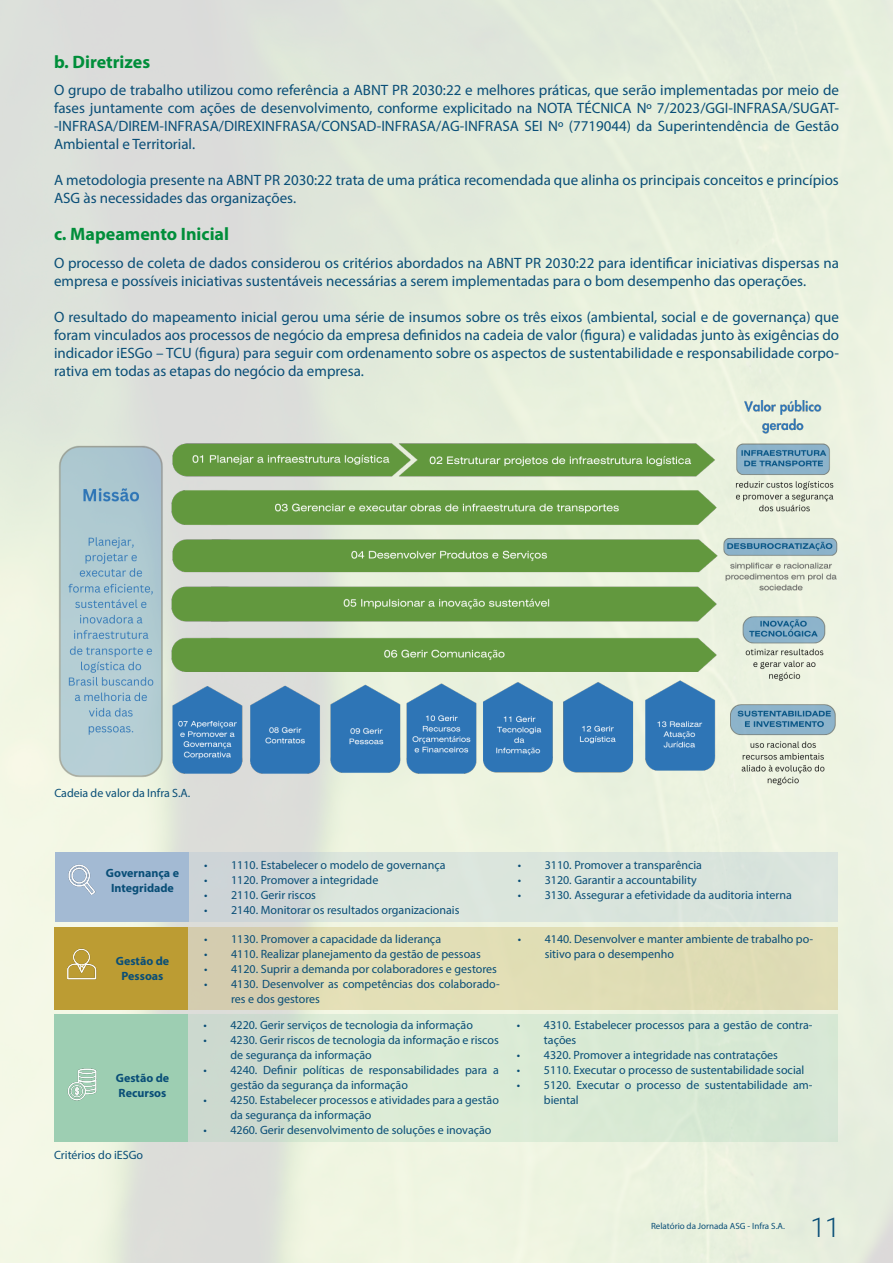
<style>
.page{position:relative;width:893px;height:1263px;background:#fff}
.page>*{position:absolute;margin:0;border:0;box-sizing:border-box;transform-origin:0 0}
.t1{font:300 27px "Roboto";color:#094e77}
.Subtítulo{font:700 18px "Myriad Pro";color:#008e3a}
.Texto_corrido{font:15px/18px "Myriad Pro";color:#094e77;text-align:justify}
.Texto_corrido-2{font:12px/15px "Myriad Pro";color:#094e77}
.Texto_corrido-3{font:700 12px/15px "Myriad Pro";color:#094e77;text-align:center}
.t2{font:9px "Myriad Pro";color:#094e77}
</style>
<div class="page">
<img style="left:0;top:0;width:893px;height:1263px">
<img style="left:54px;top:392px;width:786px;height:396px">
<div style="left:55px;top:852px;width:134px;height:69px;background:#a3bad3"></div>
<div style="left:189px;top:852px;width:649px;height:69px;background:linear-gradient(to right,#d2dbd9,#dde8de)"></div>
<div style="left:54px;top:927px;width:134px;height:82px;background:#bc9c33"></div>
<div style="left:188px;top:927px;width:649px;height:82px;background:linear-gradient(to right,#dbd4b2,#e2e0b6)"></div>
<div style="left:54px;top:1014px;width:134px;height:128px;background:#9dceb2"></div>
<div style="left:188px;top:1014px;width:649px;height:128px;background:linear-gradient(to right,#d4e2d2,#daecd5)"></div>
<img style="left:68px;top:864px;width:28px;height:31px">
<img style="left:67px;top:948px;width:30px;height:32px">
<img style="left:68px;top:1068px;width:29px;height:33px">
<p class="Subtítulo" style="left:54px;top:50px;width:98px">b. Diretrizes</p>
<p class="Texto_corrido" style="left:54px;top:81px;width:786px">O grupo de trabalho utilizou como referência a ABNT PR 2030:22 e melhores práticas, que serão implementadas por meio de fases juntamente com ações de desenvolvimento, conforme explicitado na NOTA TÉCNICA Nº 7/2023/GGI-INFRASA/SUGAT--INFRASA/DIREM-INFRASA/DIREXINFRASA/CONSAD-INFRASA/AG-INFRASA SEI Nº (7719044) da Superintendência de Gestão Ambiental e Territorial.</p>
<p class="Texto_corrido" style="left:54px;top:171px;width:786px">A metodologia presente na ABNT PR 2030:22 trata de uma prática recomendada que alinha os principais conceitos e princípios<br>ASG às necessidades das organizações.</p>
<p class="Subtítulo" style="left:54px;top:222px;width:177px">c. Mapeamento Inicial</p>
<p class="Texto_corrido" style="left:54px;top:254px;width:786px">O processo de coleta de dados considerou os critérios abordados na ABNT PR 2030:22 para identificar iniciativas dispersas na empresa e possíveis iniciativas sustentáveis necessárias a serem implementadas para o bom desempenho das operações.</p>
<p class="Texto_corrido" style="left:54px;top:308px;width:787px">O resultado do mapeamento inicial gerou uma série de insumos sobre os três eixos (ambiental, social e de governança) que foram vinculados aos processos de negócio da empresa definidos na cadeia de valor (figura) e validadas junto às exigências do indicador iESGo – TCU (figura) para seguir com ordenamento sobre os aspectos de sustentabilidade e responsabilidade corpo&shy;rativa em todas as etapas do negócio da empresa.</p>
<p class="Texto_corrido-2" style="left:54px;top:785px;width:138px">Cadeia de valor da Infra S.A.</p>
<p class="Texto_corrido-3" style="left:106px;top:865px;width:75px">Governança e<br>Integridade</p>
<p class="Texto_corrido-3" style="left:116px;top:953px;width:55px">Gestão de<br>Pessoas</p>
<p class="Texto_corrido-3" style="left:116px;top:1070px;width:55px;text-align:left">Gestão de<br>Recursos</p>
<p class="Texto_corrido-2" style="left:54px;top:1147px;width:91px">Critérios do iESGo</p>
<p class="Texto_corrido-2" style="left:204px;top:857px;width:243px">• 1110. Estabelecer o modelo de governança</p>
<p class="Texto_corrido-2" style="left:204px;top:872px;width:176px">• 1120. Promover a integridade</p>
<p class="Texto_corrido-2" style="left:204px;top:887px;width:113px">• 2110. Gerir riscos</p>
<p class="Texto_corrido-2" style="left:204px;top:902px;width:257px">• 2140. Monitorar os resultados organizacionais</p>
<p class="Texto_corrido-2" style="left:204px;top:931px;width:239px">• 1130. Promover a capacidade da liderança</p>
<p class="Texto_corrido-2" style="left:204px;top:946px;width:278px">• 4110. Realizar planejamento da gestão de pessoas</p>
<p class="Texto_corrido-2" style="left:204px;top:961px;width:294px">• 4120. Suprir a demanda por colaboradores e gestores</p>
<p class="Texto_corrido-2" style="left:231px;top:976px;width:270px;text-indent:-27px">• 4130. Desenvolver as competências dos colaborado&shy;res e dos gestores</p>
<p class="Texto_corrido-2" style="left:203px;top:1018px;width:271px">• 4220. Gerir serviços de tecnologia da informação</p>
<p class="Texto_corrido-2" style="left:230px;top:1033px;width:270px;text-indent:-27px">• 4230. Gerir riscos de tecnologia da informação e riscos de segurança da informação</p>
<p class="Texto_corrido-2" style="left:230px;top:1063px;width:270px;text-indent:-27px">• 4240. Definir políticas de responsabilidades para a gestão da segurança da informação</p>
<p class="Texto_corrido-2" style="left:230px;top:1093px;width:270px;text-indent:-27px">• 4250. Estabelecer processos e atividades para a gestão da segurança da informação</p>
<p class="Texto_corrido-2" style="left:203px;top:1123px;width:290px">• 4260. Gerir desenvolvimento de soluções e inovação</p>
<p class="Texto_corrido-2" style="left:518px;top:857px;width:186px">• 3110. Promover a transparência</p>
<p class="Texto_corrido-2" style="left:518px;top:872px;width:181px">• 3120. Garantir a accountability</p>
<p class="Texto_corrido-2" style="left:518px;top:887px;width:276px">• 3130. Assegurar a efetividade da auditoria interna</p>
<p class="Texto_corrido-2" style="left:545px;top:931px;width:270px;text-indent:-27px">• 4140. Desenvolver e manter ambiente de trabalho po&shy;sitivo para o desempenho</p>
<p class="Texto_corrido-2" style="left:544px;top:1018px;width:270px;text-indent:-27px">• 4310. Estabelecer processos para a gestão de contra&shy;tações</p>
<p class="Texto_corrido-2" style="left:517px;top:1048px;width:263px">• 4320. Promover a integridade nas contratações</p>
<p class="Texto_corrido-2" style="left:517px;top:1063px;width:289px">• 5110. Executar o processo de sustentabilidade social</p>
<p class="Texto_corrido-2" style="left:544px;top:1078px;width:270px;text-indent:-27px">• 5120. Executar o processo de sustentabilidade am&shy;biental</p>
<p class="t2" style="left:651px;top:1220px;width:135px">Relatório da Jornada ASG - Infra S.A.</p>
<h1 class="t1" style="left:810px;top:1209px;width:31px">11</h1>
</div>
